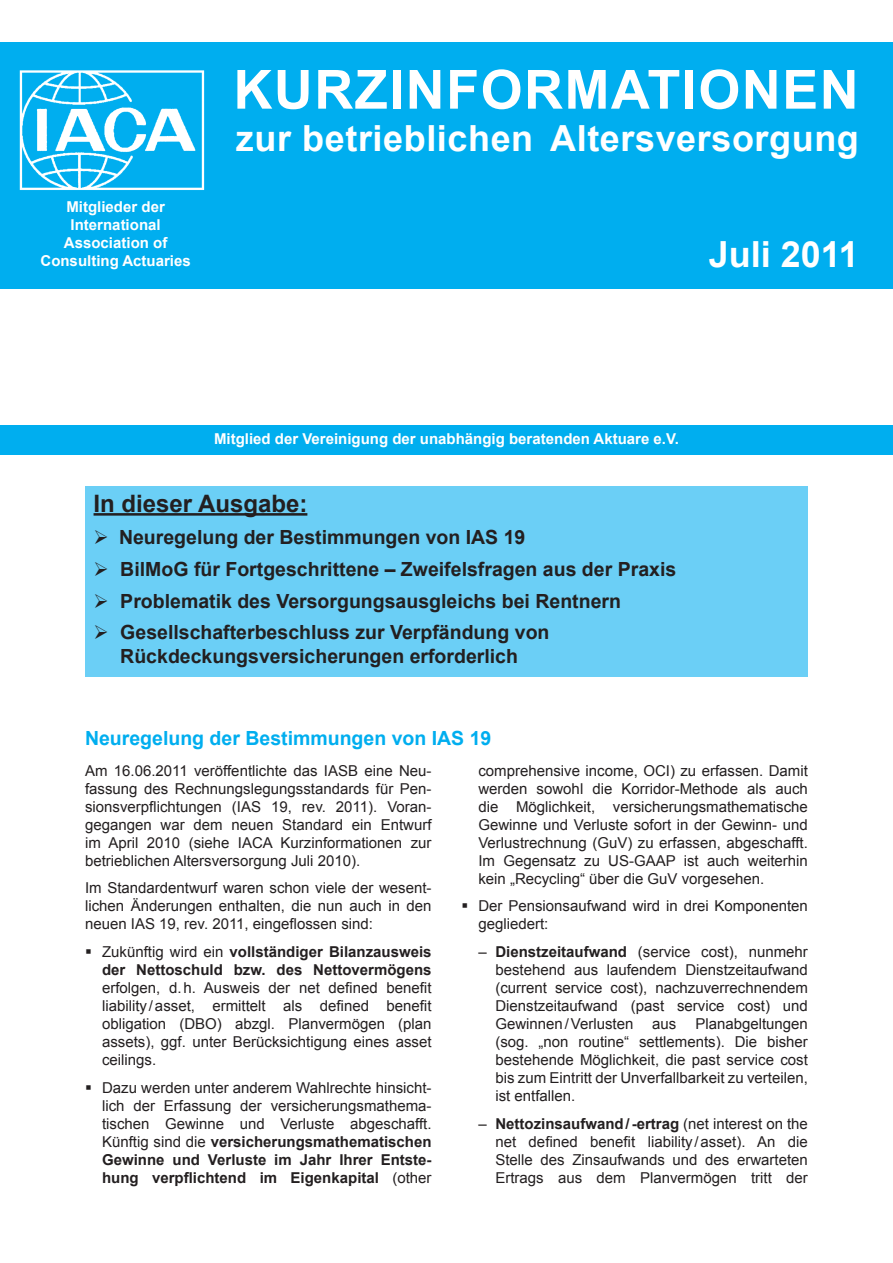
<style>
.page{position:relative;width:893px;height:1263px;background:#fff}
.page>*{position:absolute;margin:0;border:0;box-sizing:border-box;transform-origin:0 0}
.t1{font:700 54px "Arial";letter-spacing:.025em;color:#fff}
.t2{font:700 36px "Arial";letter-spacing:.015em;color:#fff}
.t3{font:700 24px "Arial";color:#231f20}
.t4{font:700 19.5px/23.4px "Arial";color:#231f20;text-align:center}
.t5{font:700 19.5px "Arial";color:#00aeef}
.t6{font:15px/18px "Arial";color:#231f20;text-align:justify}
.t7{font:700 15px/18px "Arial";color:#fff;text-align:center}
.t8{font:700 15px/18px "Arial";color:#231f20;text-align:right}
.s1{font-weight:400}
.s2{font-weight:700}
</style>
<div class="page">
<div style="left:0;top:43px;width:893px;height:246px;background:#00aeef"></div>
<div style="left:0;top:425px;width:893px;height:30px;background:#00aeef"></div>
<img style="left:19px;top:70px;width:186px;height:120px">
<div style="left:85px;top:486px;width:723px;height:190px;background:#6bcff6"></div>
<hr style="left:94px;top:513px;width:213px;height:3px;background:#231f20">
<p class="t7" style="left:40px;top:198px;width:152px">Mitglieder der<br>International<br>Association of<br>Consulting Actuaries</p>
<h1 class="t1" style="left:233px;top:54px;width:627px">KURZINFORMATIONEN</h1>
<h2 class="t2" style="left:236px;top:115px;width:624px">zur betrieblichen Altersversorgung</h2>
<h2 class="t2" style="left:709px;top:231px;width:152px">Juli 2011</h2>
<p class="t7" style="left:214px;top:430px;width:466px">Mitglied der Vereinigung der unabhängig beratenden Aktuare e.V.</p>
<h3 class="t3" style="left:94px;top:487px;width:215px">In dieser Ausgabe:</h3>
<h3 class="t4" style="left:94px;top:526px;width:433px">➢ Neuregelung der Bestimmungen von IAS 19</h3>
<h3 class="t4" style="left:94px;top:558px;width:584px">➢ BilMoG für Fortgeschrittene – Zweifelsfragen aus der Praxis</h3>
<h3 class="t4" style="left:94px;top:590px;width:529px">➢ Problematik des Versorgungsausgleichs bei Rentnern</h3>
<h3 class="t4" style="left:94px;top:621px;width:457px">➢ Gesellschafterbeschluss zur Verpfändung von<br>Rückdeckungsversicherungen erforderlich</h3>
<h3 class="t5" style="left:85px;top:725px;width:408px">Neuregelung der Bestimmungen von IAS 19</h3>
<p class="t6" style="left:85px;top:761px;width:348px">Am 16.06.2011 veröffentlichte das IASB eine Neu&shy;fassung des Rechnungslegungsstandards für Pen&shy;sionsverpflichtungen (IAS 19, rev. 2011). Voran&shy;gegangen war dem neuen Standard ein Entwurf im April 2010 (siehe IACA Kurzinformationen zur betrieblichen Altersversorgung Juli 2010).</p>
<p class="t6" style="left:85px;top:879px;width:348px">Im Standardentwurf waren schon viele der wesent&shy;lichen Änderungen enthalten, die nun auch in den neuen IAS 19, rev. 2011, eingeflossen sind:</p>
<p class="t8" style="left:85px;top:943px;width:348px">▪ <span class="s1">Zukünftig wird ein</span> vollständiger Bilanzausweis der Nettoschuld bzw. des Nettovermögens</p>
<p class="t6" style="left:102px;top:979px;width:331px">erfolgen, d.h. Ausweis der net defined benefit liability /asset, ermittelt als defined benefit obligation (DBO) abzgl. Planvermögen (plan assets), ggf. unter Berücksichtigung eines asset ceilings.</p>
<p class="t6" style="left:102px;top:1079px;width:331px;text-indent:-17px">▪ Dazu werden unter anderem Wahlrechte hinsicht&shy;lich der Erfassung der versicherungsmathema&shy;tischen Gewinne und Verluste abgeschafft.<br>Künftig sind die <span class="s2">versicherungsmathematischen Gewinne und Verluste im Jahr Ihrer Entste&shy;hung verpflichtend im Eigenkapital</span> (other</p>
<p class="t6" style="left:478px;top:761px;width:331px">comprehensive income, OCI) zu erfassen. Damit werden sowohl die Korridor-Methode als auch die Möglichkeit, versicherungsmathematische Gewinne und Verluste sofort in der Gewinn- und Verlustrechnung (GuV) zu erfassen, abgeschafft.<br>Im Gegensatz zu US-GAAP ist auch weiterhin kein „Recycling“ über die GuV vorgesehen.</p>
<p class="t6" style="left:478px;top:897px;width:331px;text-indent:-17px">▪ Der Pensionsaufwand wird in drei Komponenten gegliedert:</p>
<p class="t6" style="left:495px;top:943px;width:314px;text-indent:-17px">– <span class="s2">Dienstzeitaufwand</span> (service cost), nunmehr bestehend aus laufendem Dienstzeitaufwand (current service cost), nachzuverrechnendem Dienstzeitaufwand (past service cost) und Gewinnen/Verlusten</p>
<p class="t6" style="left:495px;top:1015px;width:314px;text-indent:200px">Planabgeltungen (sog. „non routine“ settlements). Die bisher bestehende Möglichkeit, die past service cost bis zum Eintritt der Unverfallbarkeit zu verteilen, ist entfallen.</p>
<p class="t6" style="left:495px;top:1115px;width:314px;text-indent:-17px">– <span class="s2">Nettozinsaufwand/ -ertrag</span> (net interest on the net defined benefit liability /asset). An die Stelle des Zinsaufwands und des erwarteten Ertrags aus dem Planvermögen tritt der</p>
<p class="t6" style="left:652px;top:1015px;width:26px">aus</p>
</div>
